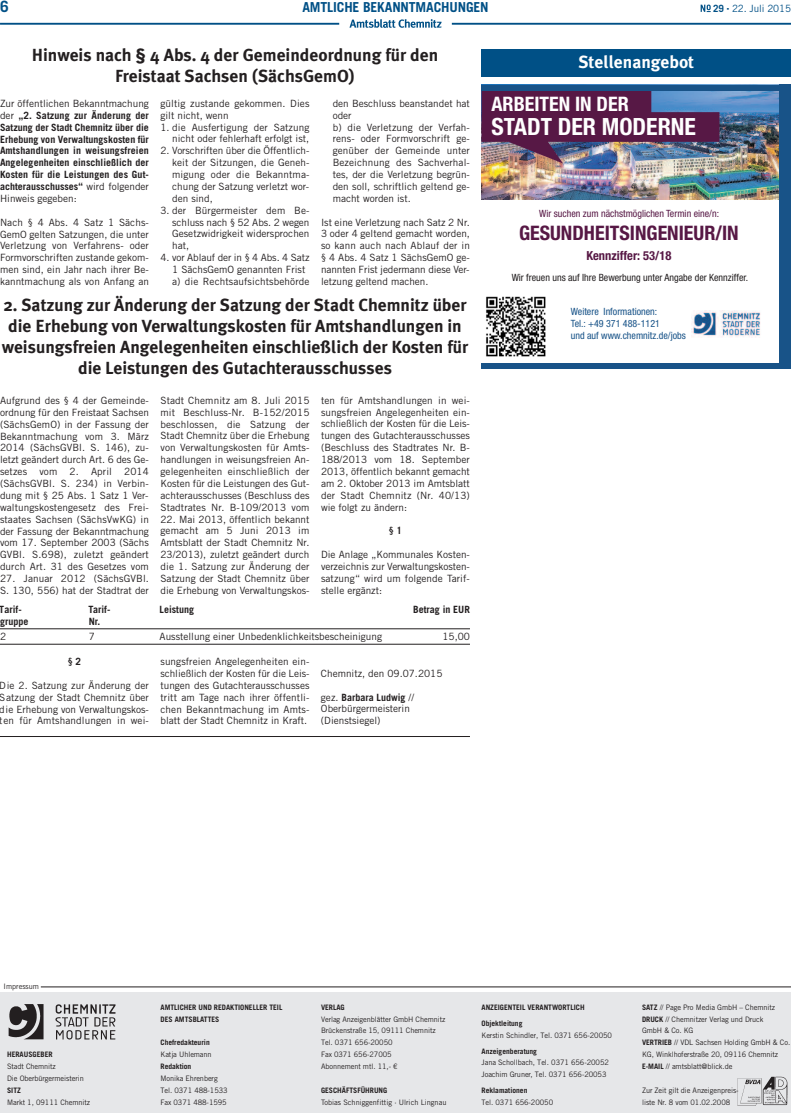
<style>
.page{position:relative;width:791px;height:1113px;background:#fff}
.page>*{position:absolute;margin:0;border:0;box-sizing:border-box;transform-origin:0 0}
.t1{font:700 condensed 23.75px "Helvetica Neue";color:#fff}
.t2{font:700 condensed 20px "Helvetica Neue";color:#571845}
.t3{font:700 condensed 20px "Helvetica Neue";color:#fff}
.t4{font:700 17.5px/21px "Meta Plus";color:#231f20;text-align:center}
.t5{font:700 17.5px "Meta Plus";color:#fff}
.t6{font:700 15.62px "Trade Gothic LT Std";color:#005086}
.t7{font:700 13.75px "Trade Gothic LT Std";letter-spacing:-.01em;color:#005086}
.t8{font:700 condensed 12.5px "Helvetica Neue";color:#571845}
.t9{font:10px/11.9px "Trade Gothic LT Std";color:#231f20;text-align:justify}
.t10{font:700 10px/11.9px "Trade Gothic LT Std";color:#231f20;text-align:justify}
.t11{font:condensed 10px/12px "Helvetica Neue";color:#185388}
.t12{font:condensed 10px "Helvetica Neue";color:#231f20}
.t13{font:condensed 10px "Helvetica Neue";color:#571845}
.t14{font:10px "Trade Gothic LT Std";letter-spacing:-.01em;color:#005086}
.t15{font:7.5px/11.9px "Trade Gothic LT Std";letter-spacing:-.01em;color:#231f20}
.t16{font:700 7.5px/11.9px "Trade Gothic LT Std";color:#231f20}
.s1{font-weight:700}
.s2{font-weight:400}
</style>
<div class="page">
<svg style="left:700px;top:5px;width:10px;height:7px"></svg>
<hr style="left:0;top:23px;width:339px;height:2px;background:#005086">
<hr style="left:451px;top:23px;width:339px;height:2px;background:#005086">
<svg style="left:349px;top:19px;width:92px;height:9px"></svg>
<div style="left:0;top:992px;width:790px;height:121px;background:#e6e7e9"></div>
<hr style="left:41px;top:986px;width:749px;height:1px;background:#231f20">
<img style="left:8px;top:1004px;width:108px;height:36px">
<img style="left:762px;top:1076px;width:25px;height:29px">
<img style="left:737px;top:1078px;width:23px;height:27px">
<hr style="left:0;top:628px;width:469px;height:1px;background:#231f20">
<hr style="left:0;top:644px;width:469px;height:1px;background:#231f20">
<img style="left:691px;top:310px;width:70px;height:27px">
<img style="left:481px;top:90px;width:298px;height:110px">
<div style="left:779px;top:85px;width:11px;height:281px;background:#185388"></div>
<img style="left:481px;top:90px;width:238px;height:73px">
<div style="left:481px;top:85px;width:309px;height:5px;background:#185388"></div>
<img style="left:486px;top:296px;width:60px;height:61px">
<div style="left:481px;top:363px;width:309px;height:5px;background:#185388"></div>
<div style="left:481px;top:49px;width:309px;height:27px;background:#005086"></div>
<hr style="left:0;top:736px;width:469px;height:1px;background:#231f20">
<p class="t6" style="left:0;top:1px;width:10px">6</p>
<p class="t7" style="left:302px;top:2px;width:188px">AMTLICHE BEKANNTMACHUNGEN</p>
<p class="t14" style="left:712px;top:5px;width:79px"><span class="s1">29</span> 22. Juli 2015</p>
<p class="t4" style="left:32px;top:45px;width:408px">Hinweis nach § 4 Abs. 4 der Gemeindeordnung für den<br>Freistaat Sachsen (SächsGemO)</p>
<p class="t10" style="left:0;top:98px;width:150px"><span class="s2">Zur öffentlichen Bekanntmachung der</span> „2. Satzung zur Änderung der Satzung der Stadt Chemnitz über die Erhebung von Verwaltungskosten für Amtshandlungen in weisungsfreien Angelegenheiten einschließlich der Kosten für die Leistungen des Gut&shy;achterausschusses“ <span class="s2">wird folgender Hinweis gegeben:</span></p>
<p class="t9" style="left:0;top:217px;width:150px">Nach § 4 Abs. 4 Satz 1 Sächs-GemO gelten Satzungen, die unter Verletzung von Verfahrens- oder Formvorschriften zustande gekom&shy;men sind, ein Jahr nach ihrer Be&shy;kanntmachung als von Anfang an</p>
<p class="t9" style="left:160px;top:98px;width:150px">gültig zustande gekommen. Dies gilt nicht, wenn</p>
<p class="t9" style="left:160px;top:122px;width:150px;text-align:right">1. die Ausfertigung der Satzung nicht oder fehlerhaft erfolgt ist,</p>
<p class="t9" style="left:172px;top:146px;width:139px;text-indent:-12px">2. Vorschriften über die Öffentlich&shy;keit der Sitzungen, die Geneh&shy;migung oder die Bekanntma&shy;chung der Satzung verletzt wor&shy;den sind,</p>
<p class="t9" style="left:172px;top:205px;width:139px;text-indent:-12px">3. der Bürgermeister dem Be&shy;schluss nach § 52 Abs. 2 wegen Gesetzwidrigkeit widersprochen hat,</p>
<p class="t9" style="left:172px;top:253px;width:139px;text-align:left;text-indent:-12px">4. vor Ablauf der in § 4 Abs. 4 Satz<br>1 SächsGemO genannten Frist a) die Rechtsaufsichtsbehörde</p>
<p class="t9" style="left:332px;top:98px;width:139px;text-align:left">den Beschluss beanstandet hat oder<br>b) die Verletzung der Verfah&shy;rens- oder Formvorschrift ge&shy;genüber der Gemeinde unter<br>Bezeichnung des Sachverhal&shy;tes, der die Verletzung begrün&shy;den soll, schriftlich geltend ge&shy;macht worden ist.</p>
<p class="t9" style="left:321px;top:217px;width:150px">Ist eine Verletzung nach Satz 2 Nr.<br>3 oder 4 geltend gemacht worden, so kann auch nach Ablauf der in § 4 Abs. 4 Satz 1 SächsGemO ge&shy;nannten Frist jedermann diese Ver&shy;letzung geltend machen.</p>
<p class="t4" style="left:2px;top:294px;width:468px">2. Satzung zur Änderung der Satzung der Stadt Chemnitz über die Erhebung von Verwaltungskosten für Amtshandlungen in weisungsfreien Angelegenheiten einschließlich der Kosten für die Leistungen des Gutachterausschusses</p>
<p class="t9" style="left:0;top:395px;width:150px">Aufgrund des § 4 der Gemeinde&shy;ordnung für den Freistaat Sachsen (SächsGemO) in der Fassung der Bekanntmachung vom 3. März 2014 (SächsGVBl. S. 146), zu&shy;letzt geändert durch Art. 6 des Ge&shy;setzes vom 2. April 2014 (SächsGVBl. S. 234) in Verbin&shy;dung mit § 25 Abs. 1 Satz 1 Ver&shy;waltungskostengesetz des Frei&shy;staates Sachsen (SächsVwKG) in der Fassung der Bekanntmachung vom 17. September 2003 (Sächs GVBl. S.698), zuletzt geändert durch Art. 31 des Gesetzes vom</p>
<p class="t9" style="left:0;top:573px;width:150px">27. Januar 2012 (SächsGVBl.<br>S. 130, 556) hat der Stadtrat der</p>
<p class="t9" style="left:321px;top:395px;width:150px">ten für Amtshandlungen in wei&shy;sungsfreien Angelegenheiten ein&shy;schließlich der Kosten für die Leis&shy;tungen des Gutachterausschusses (Beschluss des Stadtrates Nr. B-188/2013 vom 18. September 2013, öffentlich bekannt gemacht am 2. Oktober 2013 im Amtsblatt der Stadt Chemnitz (Nr. 40/13) wie folgt zu ändern:</p>
<p class="t10" style="left:388px;top:526px;width:15px">§ 1</p>
<p class="t9" style="left:321px;top:549px;width:150px">Die Anlage „Kommunales Kosten&shy;verzeichnis zur Verwaltungskosten&shy;satzung“ wird um folgende Tarif&shy;stelle ergänzt:</p>
<p class="t9" style="left:160px;top:395px;width:150px">Stadt Chemnitz am 8. Juli 2015 mit Beschluss-Nr. B-152/2015 beschlossen, die Satzung der Stadt Chemnitz über die Erhebung von Verwaltungskosten für Amts&shy;handlungen in weisungsfreien An&shy;gelegenheiten einschließlich der Kosten für die Leistungen des Gut&shy;achterausschusses (Beschluss des Stadtrates Nr. B-109/2013 vom</p>
<p class="t9" style="left:160px;top:514px;width:150px">22. Mai 2013, öffentlich bekannt gemacht am 5 Juni 2013 im Amtsblatt der Stadt Chemnitz Nr.<br>23/2013), zuletzt geändert durch die 1. Satzung zur Änderung der Satzung der Stadt Chemnitz über die Erhebung von Verwaltungskos-</p>
<p class="t10" style="left:0;top:604px;width:23px">Tarif-</p>
<p class="t10" style="left:89px;top:604px;width:23px">Tarif-</p>
<p class="t10" style="left:159px;top:604px;width:36px">Leistung</p>
<p class="t10" style="left:413px;top:604px;width:58px">Betrag in EUR</p>
<p class="t10" style="left:0;top:616px;width:30px">gruppe</p>
<p class="t10" style="left:89px;top:616px;width:13px">Nr.</p>
<p class="t9" style="left:0;top:632px;width:8px">2</p>
<p class="t9" style="left:89px;top:632px;width:8px">7</p>
<p class="t9" style="left:159px;top:632px;width:224px">Ausstellung einer Unbedenklichkeitsbescheinigung</p>
<p class="t9" style="left:442px;top:632px;width:29px">15,00</p>
<p class="t10" style="left:68px;top:656px;width:15px">§ 2</p>
<p class="t9" style="left:0;top:680px;width:150px">Die 2. Satzung zur Änderung der Satzung der Stadt Chemnitz über die Erhebung von Verwaltungskos&shy;ten für Amtshandlungen in wei-</p>
<p class="t9" style="left:160px;top:656px;width:150px">sungsfreien Angelegenheiten ein&shy;schließlich der Kosten für die Leis&shy;tungen des Gutachterausschusses tritt am Tage nach ihrer öffentli&shy;chen Bekanntmachung im Amts&shy;blatt der Stadt Chemnitz in Kraft.</p>
<p class="t9" style="left:321px;top:668px;width:123px">Chemnitz, den 09.07.2015</p>
<p class="t9" style="left:321px;top:692px;width:95px;text-align:left">gez. <span class="s1">Barbara Ludwig</span> //<br>Oberbürgermeisterin (Dienstsiegel)</p>
<p class="t5" style="left:578px;top:51px;width:117px">Stellenangebot</p>
<p class="t3" style="left:491px;top:96px;width:139px">ARBEITEN IN DER</p>
<p class="t1" style="left:491px;top:118px;width:206px">STADT DER MODERNE</p>
<p class="t13" style="left:539px;top:209px;width:181px">Wir suchen zum nächstmöglichen Termin eine/n:</p>
<p class="t2" style="left:519px;top:226px;width:221px">GESUNDHEITSINGENIEUR/IN</p>
<p class="t8" style="left:586px;top:251px;width:86px">Kennziffer: 53/18</p>
<p class="t12" style="left:511px;top:274px;width:238px">Wir freuen uns auf Ihre Bewerbung unter Angabe der Kennziffer.</p>
<p class="t11" style="left:570px;top:307px;width:116px">Weitere Informationen:<br>Tel.: +49 371 488-1121<br>und auf www.chemnitz.de/jobs</p>
<p class="t15" style="left:4px;top:981px;width:37px">Impressum</p>
<p class="t15" style="left:7px;top:1049px;width:84px"><span class="s1">HERAUSGEBER<br></span>Stadt Chemnitz<br>Die Oberbürgermeisterin<br><span class="s1">SITZ<br></span>Markt 1, 09111 Chemnitz</p>
<p class="t16" style="left:160px;top:1001px;width:123px">AMTLICHER UND REDAKTIONELLER TEIL<br>DES AMTSBLATTES</p>
<p class="t15" style="left:160px;top:1037px;width:69px"><span class="s1">Chefredakteurin<br></span>Katja Uhlemann<br><span class="s1">Redaktion<br></span>Monika Ehrenberg<br>Tel. 0371 488-1533<br>Fax 0371 488-1595</p>
<p class="t15" style="left:321px;top:1001px;width:126px"><span class="s1">VERLAG<br></span>Verlag Anzeigenblätter GmbH Chemnitz<br>Brückenstraße 15, 09111 Chemnitz<br>Tel. 0371 656-20050<br>Fax 0371 656-27005<br>Abonnement mtl. 11,- €</p>
<p class="t15" style="left:321px;top:1085px;width:127px"><span class="s1">GESCHÄFTSFÜHRUNG<br></span>Tobias Schniggenfittig · Ulrich Lingnau</p>
<p class="t16" style="left:481px;top:999px;width:104px;line-height:16.2px">ANZEIGENTEIL VERANTWORTLICH<br>Objektleitung</p>
<p class="t15" style="left:481px;top:1028px;width:132px;line-height:15.6px">Kerstin Schindler, Tel. 0371 656-20050<br><span class="s1">Anzeigenberatung</span></p>
<p class="t15" style="left:481px;top:1057px;width:129px">Jana Schollbach, Tel. 0371 656-20052<br>Joachim Gruner, Tel. 0371 656-20053</p>
<p class="t15" style="left:481px;top:1085px;width:73px"><span class="s1">Reklamationen<br></span>Tel. 0371 656-20050</p>
<p class="t15" style="left:641px;top:1001px;width:150px"><span class="s1">SATZ</span> // Page Pro Media GmbH – Chemnitz <span class="s1">DRUCK</span> // Chemnitzer Verlag und Druck<br>GmbH &amp; Co. KG<br><span class="s1">VERTRIEB</span> // VDL Sachsen Holding GmbH &amp; Co.<br>KG, Winklhoferstraße 20, 09116 Chemnitz <span class="s1">E-MAIL</span> // amtsblatt@blick.de</p>
<p class="t15" style="left:641px;top:1085px;width:98px">Zur Zeit gilt die Anzeigenpreis&shy;liste Nr. 8 vom 01.02.2008</p>
</div>
